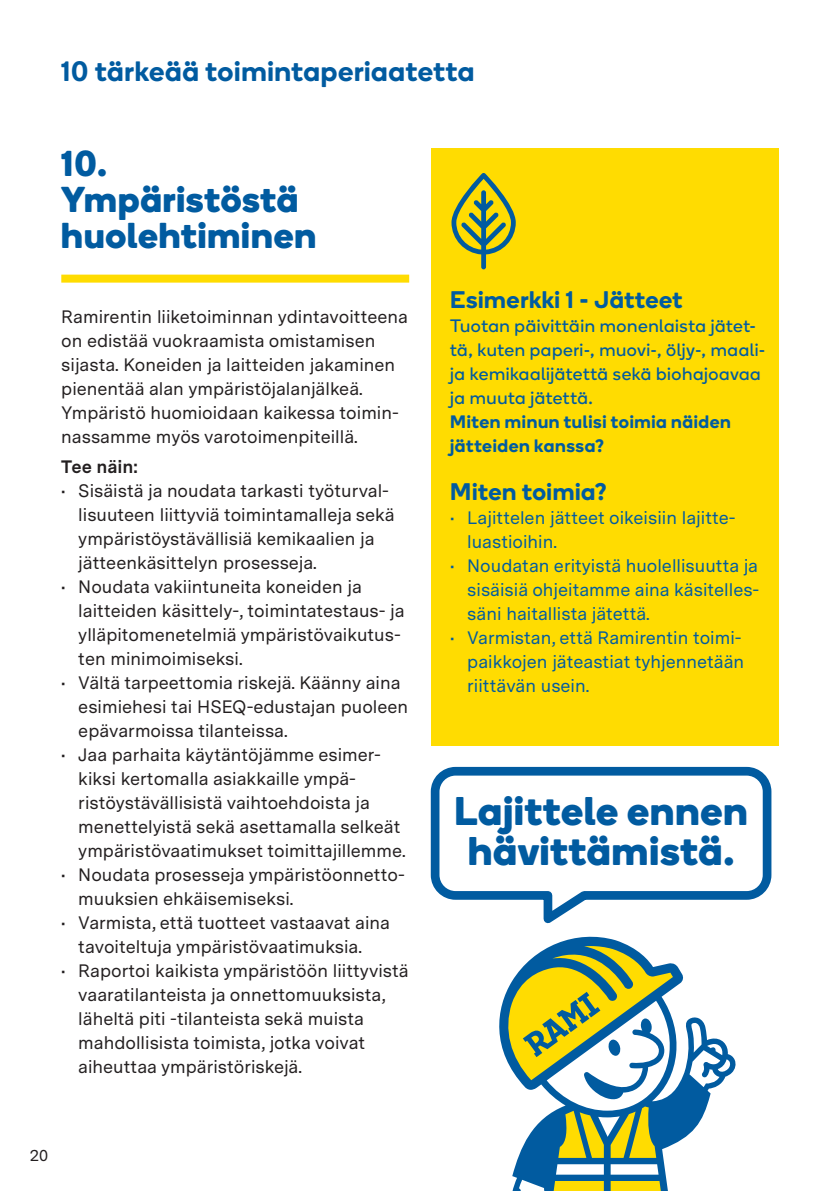
<style>
.page{position:relative;width:840px;height:1191px;background:#fff}
.page>*{position:absolute;margin:0;border:0;box-sizing:border-box;transform-origin:0 0}
.t1{font:700 40px/40px "Boing";letter-spacing:.025em;color:#015ba0;text-align:center}
.t2{font:700 36px/36px "Boing";letter-spacing:.025em;color:#015ba0}
.t3{font:600 28px "Boing";letter-spacing:.02em;color:#015ba0}
.t4{font:600 24px "Boing";letter-spacing:.025em;color:#015ba0}
.t5{font:18px/24px "Messina Sans";color:#231f20}
.t6{font:18px/24px "Messina Sans";color:#015ba0}
.t7{font:18px/24px "Boing";letter-spacing:.03em;color:#015ba0}
.t8{font:600 18px/24px "Boing";letter-spacing:.035em;color:#015ba0}
.t9{font:700 18px "Messina Sans";color:#231f20}
.t10{font:16px "Messina Sans";color:#231f20}
</style>
<div class="page">
<div style="left:61px;top:275px;width:348px;height:8px;background:#ffdc01"></div>
<div style="left:430px;top:149px;width:348px;height:597px;background:#ffdc01"></div>
<svg style="left:451px;top:173px;width:64px;height:96px"></svg>
<svg style="left:430px;top:766px;width:342px;height:158px"></svg>
<svg style="left:499px;top:936px;width:237px;height:255px"></svg>
<svg style="left:610px;top:1164px;width:48px;height:10px"></svg>
<svg style="left:517px;top:1164px;width:86px;height:27px"></svg>
<svg style="left:610px;top:1181px;width:50px;height:10px"></svg>
<svg style="left:689px;top:1022px;width:41px;height:65px"></svg>
<svg style="left:503px;top:946px;width:169px;height:211px"></svg>
<p class="t3" style="left:61px;top:51px;width:414px">10 tärkeää toimintaperiaatetta</p>
<p class="t2" style="left:61px;top:144px;width:256px">10.<br>Ympäristöstä huolehtiminen</p>
<p class="t5" style="left:61px;top:304px;width:348px">Ramirentin liiketoiminnan ydintavoitteena on edistää vuokraamista omistamisen sijasta. Koneiden ja laitteiden jakaminen pienentää alan ympäristöjalanjälkeä.<br>Ympäristö huomioidaan kaikessa toimin&shy;nassamme myös varotoimenpiteillä.</p>
<p class="t9" style="left:61px;top:453px;width:78px">Tee näin:</p>
<p class="t5" style="left:78px;top:478px;width:318px;text-indent:-17px">• Sisäistä ja noudata tarkasti työturval&shy;lisuuteen liittyviä toimintamalleja sekä ympäristöystävällisiä kemikaalien ja jätteenkäsittelyn prosesseja.</p>
<p class="t5" style="left:78px;top:574px;width:327px;text-indent:-17px">• Noudata vakiintuneita koneiden ja laitteiden käsittely-, toimintatestaus- ja ylläpitomenetelmiä ympäristövaikutus&shy;ten minimoimiseksi.</p>
<p class="t5" style="left:78px;top:670px;width:331px;text-indent:-17px">• Vältä tarpeettomia riskejä. Käänny aina esimiehesi tai HSEQ-edustajan puoleen epävarmoissa tilanteissa.</p>
<p class="t5" style="left:78px;top:742px;width:329px;text-indent:-17px">• Jaa parhaita käytäntöjämme esimer&shy;kiksi kertomalla asiakkaille ympä&shy;ristöystävällisistä vaihtoehdoista ja menettelyistä sekä asettamalla selkeät ympäristövaatimukset toimittajillemme.</p>
<p class="t5" style="left:78px;top:862px;width:328px;text-indent:-17px">• Noudata prosesseja ympäristöonnetto&shy;muuksien ehkäisemiseksi.</p>
<p class="t5" style="left:78px;top:910px;width:313px;text-indent:-17px">• Varmista, että tuotteet vastaavat aina tavoiteltuja ympäristövaatimuksia.</p>
<p class="t5" style="left:78px;top:958px;width:332px;text-indent:-17px">• Raportoi kaikista ympäristöön liittyvistä vaaratilanteista ja onnettomuuksista, läheltä piti -tilanteista sekä muista mahdollisista toimista, jotka voivat aiheuttaa ympäristöriskejä.</p>
<p class="t4" style="left:450px;top:283px;width:233px">Esimerkki 1 - Jätteet</p>
<p class="t7" style="left:450px;top:313px;width:316px">Tuotan päivittäin monenlaista jätet&shy;tä, kuten paperi-, muovi-, öljy-, maali&shy;ja kemikaalijätettä sekä biohajoavaa ja muuta jätettä.</p>
<p class="t8" style="left:450px;top:409px;width:282px">Miten minun tulisi toimia näiden jätteiden kanssa?</p>
<p class="t4" style="left:450px;top:475px;width:158px">Miten toimia?</p>
<p class="t6" style="left:467px;top:505px;width:270px;text-indent:-17px">• Lajittelen jätteet oikeisiin lajitte&shy;luastioihin.</p>
<p class="t6" style="left:467px;top:553px;width:293px;text-align:justify;text-indent:-17px">• Noudatan erityistä huolellisuutta ja sisäisiä ohjeitamme aina käsitelles&shy;säni haitallista jätettä.</p>
<p class="t6" style="left:467px;top:625px;width:278px;text-indent:-17px">• Varmistan, että Ramirentin toimi&shy;paikkojen jäteastiat tyhjennetään riittävän usein.</p>
<p class="t1" style="left:454px;top:790px;width:294px">Lajittele ennen hävittämistä.</p>
<p class="t10" style="left:30px;top:1143px;width:20px">20</p>
</div>
